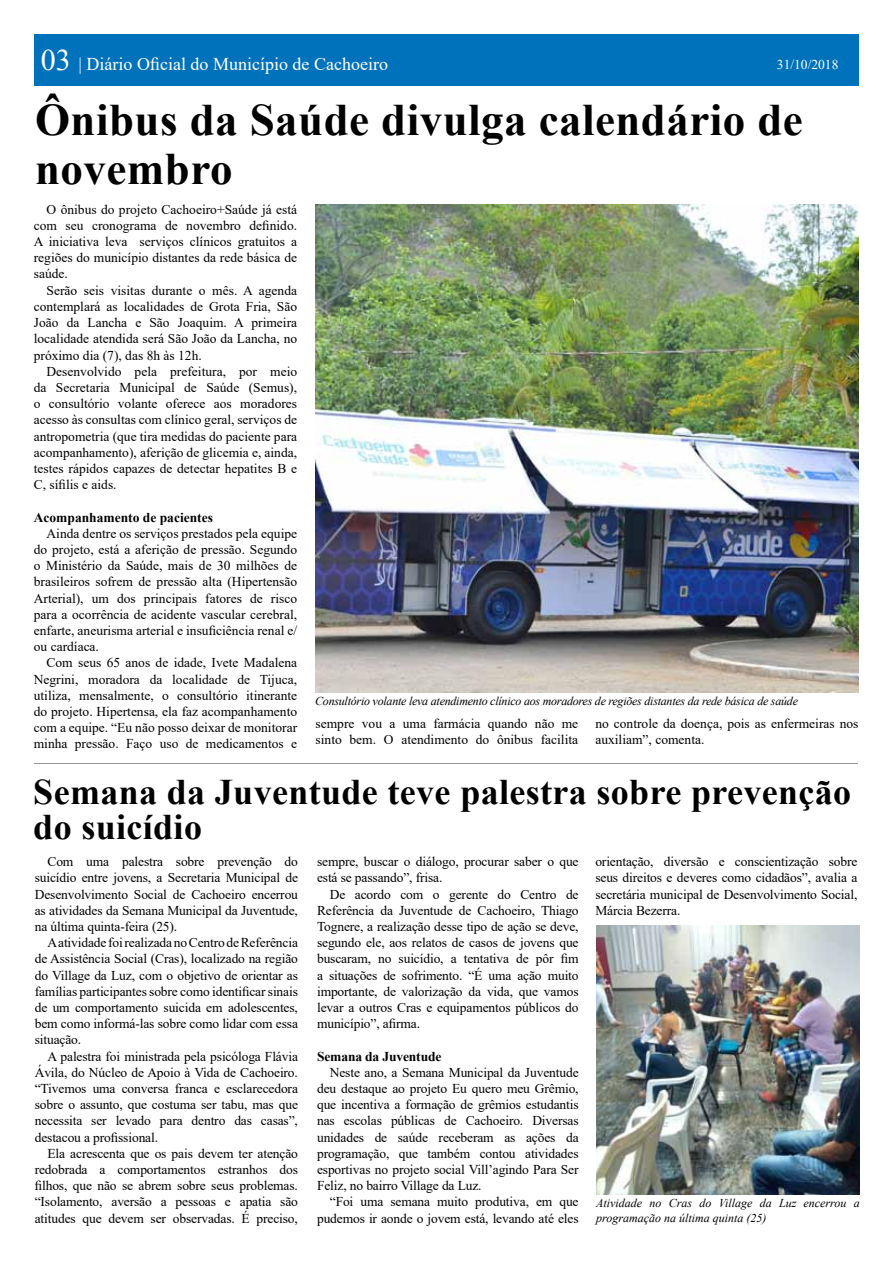
<style>
.page{position:relative;width:893px;height:1263px;background:#fff}
.page>*{position:absolute;margin:0;border:0;box-sizing:border-box;transform-origin:0 0}
.t1{font:700 45px/49.5px "Times New Roman";letter-spacing:.01em;color:#000}
.t2{font:700 36px/34.5px "Times New Roman";letter-spacing:.01em;color:#000}
.t3{font:18px "Times New Roman";color:#fff}
.t4{font:13.5px/16.2px "Times New Roman";letter-spacing:-.01em;color:#000;text-align:justify}
.t5{font:700 13.5px "Times New Roman";color:#000}
.t6{font:13.5px "Times New Roman";color:#fff}
.t7{font:italic 12px "Times New Roman";letter-spacing:-.02em;color:#000}
.t8{font:italic 12px/14.4px "Times New Roman";color:#000}
.s1{font-size:30px}
</style>
<div class="page">
<div style="left:34px;top:34px;width:824px;height:52px;background:#0072bc"></div>
<hr style="left:34px;top:763px;width:823px;height:1px;background:#939598">
<img style="left:597px;top:926px;width:262px;height:268px">
<img style="left:316px;top:204px;width:542px;height:488px">
<h3 class="t3" style="left:41px;top:51px;width:349px"><span class="s1">03</span> | Diário Oficial do Município de Cachoeiro</h3>
<p class="t6" style="left:777px;top:54px;width:63px">31/10/2018</p>
<h1 class="t1" style="left:35px;top:94px;width:769px">Ônibus da Saúde divulga calendário de novembro</h1>
<p class="t4" style="left:34px;top:201px;width:265px;text-indent:13px">O ônibus do projeto Cachoeiro+Saúde já está com seu cronograma de novembro definido.<br>A iniciativa leva serviços clínicos gratuitos a regiões do município distantes da rede básica de saúde.</p>
<p class="t4" style="left:34px;top:282px;width:265px;text-indent:13px">Serão seis visitas durante o mês. A agenda contemplará as localidades de Grota Fria, São João da Lancha e São Joaquim. A primeira localidade atendida será São João da Lancha, no próximo dia (7), das 8h às 12h.</p>
<p class="t4" style="left:34px;top:363px;width:265px;text-indent:13px">Desenvolvido pela prefeitura, por meio da Secretaria Municipal de Saúde (Semus), o consultório volante oferece aos moradores acesso às consultas com clínico geral, serviços de antropometria (que tira medidas do paciente para acompanhamento), aferição de glicemia e, ainda, testes rápidos capazes de detectar hepatites B e C, sífilis e aids.</p>
<p class="t5" style="left:34px;top:507px;width:181px">Acompanhamento de pacientes</p>
<p class="t4" style="left:34px;top:525px;width:265px;text-indent:13px">Ainda dentre os serviços prestados pela equipe do projeto, está a aferição de pressão. Segundo o Ministério da Saúde, mais de 30 milhões de brasileiros sofrem de pressão alta (Hipertensão Arterial), um dos principais fatores de risco para a ocorrência de acidente vascular cerebral, enfarte, aneurisma arterial e insuficiência renal e/ ou cardíaca.</p>
<p class="t4" style="left:34px;top:654px;width:265px;text-indent:13px">Com seus 65 anos de idade, Ivete Madalena Negrini, moradora da localidade de Tijuca, utiliza, mensalmente, o consultório itinerante do projeto. Hipertensa, ela faz acompanhamento com a equipe. “Eu não posso deixar de monitorar minha pressão. Faço uso de medicamentos e</p>
<p class="t7" style="left:315px;top:692px;width:484px">Consultório volante leva atendimento clínico aos moradores de regiões distantes da rede básica de saúde</p>
<p class="t4" style="left:316px;top:715px;width:264px">sempre vou a uma farmácia quando não me sinto bem. O atendimento do ônibus facilita</p>
<p class="t4" style="left:595px;top:715px;width:265px">no controle da doença, pois as enfermeiras nos auxiliam”, comenta.</p>
<h2 class="t2" style="left:33px;top:774px;width:819px">Semana da Juventude teve palestra sobre prevenção do suicídio</h2>
<p class="t4" style="left:35px;top:853px;width:265px;text-indent:13px">Com uma palestra sobre prevenção do suicídio entre jovens, a Secretaria Municipal de Desenvolvimento Social de Cachoeiro encerrou as atividades da Semana Municipal da Juventude, na última quinta-feira (25).</p>
<p class="t4" style="left:35px;top:934px;width:265px;text-indent:13px">A atividade foi realizada no Centro de Referência de Assistência Social (Cras), localizado na região do Village da Luz, com o objetivo de orientar as famílias participantes sobre como identificar sinais de um comportamento suicida em adolescentes, bem como informá-las sobre como lidar com essa situação.</p>
<p class="t4" style="left:35px;top:1047px;width:265px;text-indent:13px">A palestra foi ministrada pela psicóloga Flávia Ávila, do Núcleo de Apoio à Vida de Cachoeiro. “Tivemos uma conversa franca e esclarecedora sobre o assunto, que costuma ser tabu, mas que necessita ser levado para dentro das casas”, destacou a profissional.</p>
<p class="t4" style="left:35px;top:1145px;width:265px;text-indent:13px">Ela acrescenta que os pais devem ter atenção redobrada a comportamentos estranhos dos filhos, que não se abrem sobre seus problemas. “Isolamento, aversão a pessoas e apatia são atitudes que devem ser observadas. É preciso,</p>
<p class="t4" style="left:595px;top:853px;width:264px">orientação, diversão e conscientização sobre seus direitos e deveres como cidadãos”, avalia a secretária municipal de Desenvolvimento Social, Márcia Bezerra.</p>
<p class="t4" style="left:317px;top:853px;width:263px">sempre, buscar o diálogo, procurar saber o que está se passando”, frisa.</p>
<p class="t4" style="left:317px;top:885px;width:263px;text-indent:13px">De acordo com o gerente do Centro de Referência da Juventude de Cachoeiro, Thiago Tognere, a realização desse tipo de ação se deve, segundo ele, aos relatos de casos de jovens que buscaram, no suicídio, a tentativa de pôr fim a situações de sofrimento. “É uma ação muito importante, de valorização da vida, que vamos levar a outros Cras e equipamentos públicos do município”, afirma.</p>
<p class="t5" style="left:317px;top:1046px;width:126px">Semana da Juventude</p>
<p class="t4" style="left:317px;top:1064px;width:263px;text-indent:13px">Neste ano, a Semana Municipal da Juventude deu destaque ao projeto Eu quero meu Grêmio, que incentiva a formação de grêmios estudantis nas escolas públicas de Cachoeiro. Diversas unidades de saúde receberam as ações da programação, que também contou atividades esportivas no projeto social Vill’agindo Para Ser Feliz, no bairro Village da Luz.</p>
<p class="t4" style="left:317px;top:1193px;width:263px;text-align:right">“Foi uma semana muito produtiva, em que pudemos ir aonde o jovem está, levando até eles</p>
<p class="t8" style="left:596px;top:1196px;width:265px">Atividade no Cras do Village da Luz encerrou a programação na última quinta (25)</p>
</div>
